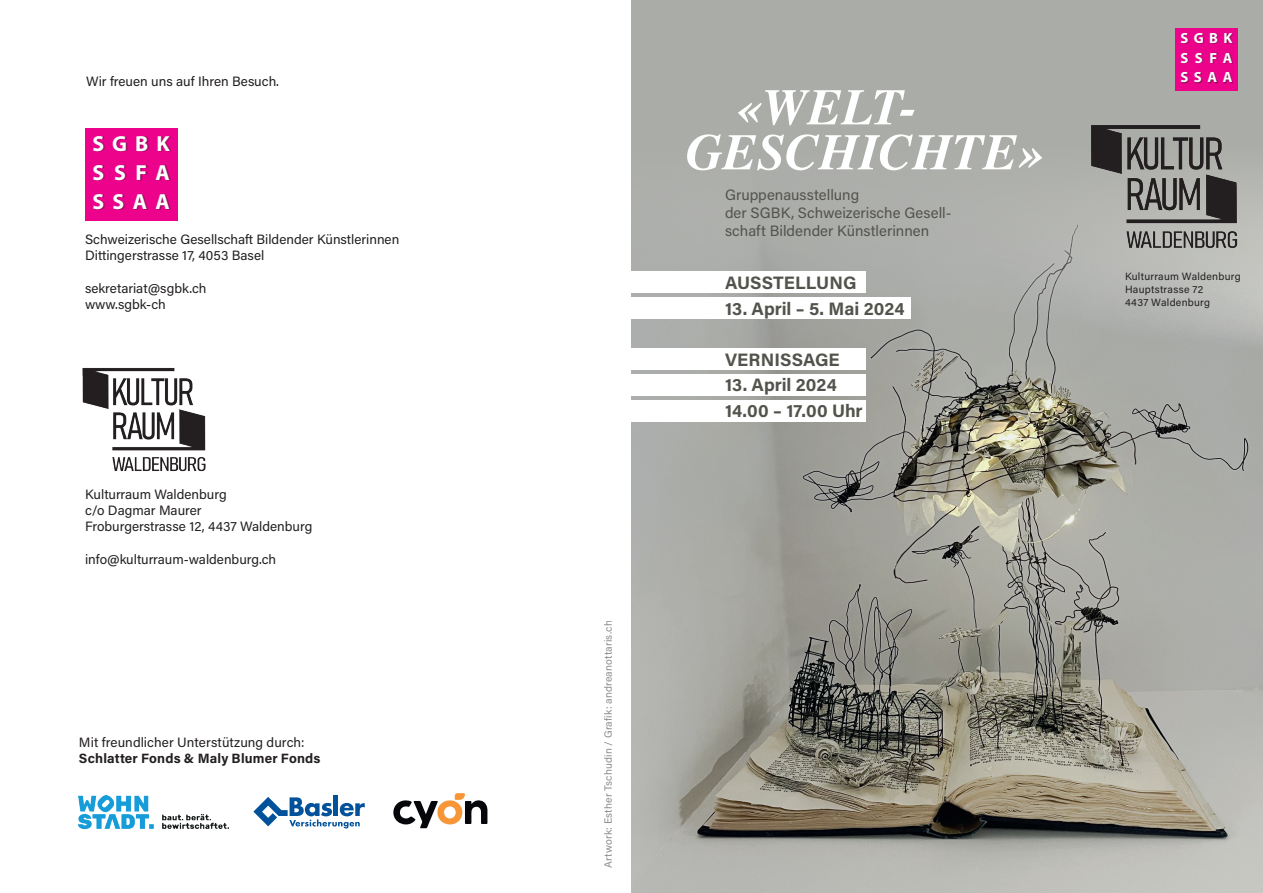
<style>
.page{position:relative;width:1263px;height:893px;background:#fff}
.page>*{position:absolute;margin:0;border:0;box-sizing:border-box;transform-origin:0 0}
.t1{font:italic 700 51px/45px "Times";color:#fff}
.t2{font:700 21.9px/29px "Myriad Hebrew";letter-spacing:.38em;color:#fff;text-align:justify}
.t3{font:700 18px/25.5px "Acumin Pro";letter-spacing:.005em;color:#53534d}
.t4{font:15px/18px "Acumin Pro";letter-spacing:.005em;color:#53534d}
.t5{font:700 14.7px/19.5px "Myriad Hebrew";letter-spacing:.38em;color:#fff;text-align:justify}
.t6{font:13.5px/16.2px "Acumin Pro";color:#231f20}
.t7{font:700 13.5px "Acumin Pro";letter-spacing:.01em;color:#231f20}
.t8{font:10.5px/12.6px "Acumin Pro";letter-spacing:.025em;color:#231f20}
.t9{font:10.5px "Acumin Pro";letter-spacing:.015em;color:#57585a}
</style>
<div class="page">
<img style="left:631px;top:367px;width:632px;height:526px">
<img style="left:82px;top:368px;width:124px;height:104px">
<div style="left:631px;top:0;width:632px;height:367px;background:#aaaca8"></div>
<div style="left:631px;top:272px;width:235px;height:21px;background:#fff"></div>
<div style="left:631px;top:349px;width:235px;height:21px;background:#fff"></div>
<div style="left:631px;top:374px;width:235px;height:22px;background:#fff"></div>
<div style="left:631px;top:400px;width:235px;height:21px;background:#fff"></div>
<div style="left:631px;top:297px;width:280px;height:22px;background:#fff"></div>
<img style="left:1088px;top:125px;width:153px;height:124px">
<div style="left:1175px;top:28px;width:62px;height:62px;background:#ed028c"></div>
<div style="left:1181px;top:33px;width:53px;height:51px;background:#231f20;opacity:.5"></div>
<div style="left:85px;top:128px;width:92px;height:92px;background:#ed028c"></div>
<div style="left:94px;top:136px;width:78px;height:74px;background:#231f20;opacity:.5"></div>
<hr style="left:334px;top:795px;width:4px;height:21px;background:#01519b">
<svg style="left:253px;top:797px;width:112px;height:31px"></svg>
<img style="left:79px;top:795px;width:149px;height:33px">
<svg style="left:393px;top:793px;width:94px;height:35px"></svg>
<p class="t6" style="left:86px;top:73px;width:194px">Wir freuen uns auf Ihren Besuch.</p>
<h2 class="t2" style="left:92px;top:130px;width:79px">SGBK SSFA SSAA</h2>
<p class="t6" style="left:85px;top:231px;width:316px">Schweizerische Gesellschaft Bildender Künstlerinnen<br>Dittingerstrasse 17, 4053 Basel</p>
<p class="t6" style="left:85px;top:280px;width:123px">sekretariat@sgbk.ch www.sgbk-ch</p>
<p class="t6" style="left:85px;top:485px;width:229px">Kulturraum Waldenburg<br>c/o Dagmar Maurer<br>Froburgerstrasse 12, 4437 Waldenburg</p>
<p class="t6" style="left:85px;top:550px;width:193px">info@kulturraum-waldenburg.ch</p>
<p class="t6" style="left:79px;top:734px;width:227px">Mit freundlicher Unterstützung durch:</p>
<p class="t7" style="left:79px;top:749px;width:243px">Schlatter Fonds &amp; Maly Blumer Fonds</p>
<h1 class="t1" style="left:686px;top:80px;width:359px;text-indent:51px">«WELT-<br>GESCHICHTE»</h1>
<p class="t4" style="left:725px;top:185px;width:228px">Gruppenausstellung<br>der SGBK, Schweizerische Gesell&shy;schaft Bildender Künstlerinnen</p>
<h3 class="t3" style="left:725px;top:269px;width:133px">AUSSTELLUNG</h3>
<h3 class="t3" style="left:725px;top:295px;width:181px">13. April – 5. Mai 2024</h3>
<h3 class="t3" style="left:725px;top:346px;width:116px">VERNISSAGE</h3>
<h3 class="t3" style="left:725px;top:371px;width:139px">13. April 2024<br>14.00 – 17.00 Uhr</h3>
<p class="t9" style="left:601px;top:868px;width:249px;rotate:-90deg">Artwork: Esther Tschudin / Grafik: andreanottaris.ch</p>
<p class="t5" style="left:1180px;top:30px;width:54px">SGBK SSFA SSAA</p>
<p class="t8" style="left:1125px;top:270px;width:117px">Kulturraum Waldenburg<br>Hauptstrasse 72<br>4437 Waldenburg</p>
</div>
